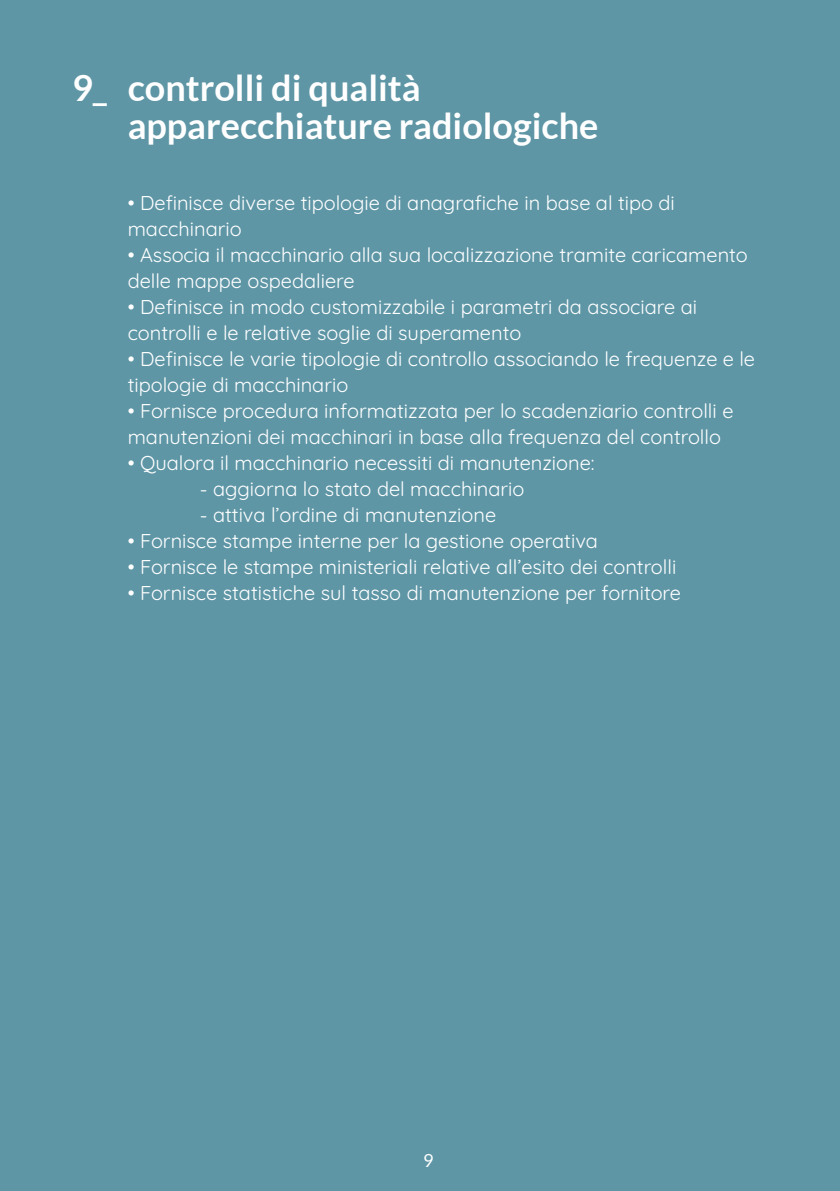
<style>
.page{position:relative;width:840px;height:1191px;background:#fff}
.page>*{position:absolute;margin:0;border:0;box-sizing:border-box;transform-origin:0 0}
.t1{font:700 36px/38px "Lato";color:#fff}
.t2{font:20px/26px "Quicksand";color:#fff}
.t3{font:18px "Lato";color:#87979a}
.s1{color:#fff}
</style>
<div class="page">
<div style="left:0;top:0;width:839px;height:1191px;background:#5e96a6"></div>
<h1 class="t1" style="left:72px;top:68px;width:37px">9_</h1>
<h1 class="t1" style="left:128px;top:68px;width:472px">controlli di qualità apparecchiature radiologiche</h1>
<p class="t2" style="left:128px;top:188px;width:548px">• Definisce diverse tipologie di anagrafiche in base al tipo di macchinario</p>
<p class="t2" style="left:128px;top:240px;width:621px">• Associa il macchinario alla sua localizzazione tramite caricamento delle mappe ospedaliere</p>
<p class="t2" style="left:128px;top:292px;width:570px">• Definisce in modo customizzabile i parametri da associare ai controlli e le relative soglie di superamento</p>
<p class="t2" style="left:128px;top:344px;width:628px">• Definisce le varie tipologie di controllo associando le frequenze e le tipologie di macchinario</p>
<p class="t2" style="left:128px;top:396px;width:607px">• Fornisce procedura informatizzata per lo scadenziario controlli e manutenzioni dei macchinari in base alla frequenza del controllo</p>
<p class="t2" style="left:128px;top:448px;width:468px">• Qualora il macchinario necessiti di manutenzione:</p>
<p class="t2" style="left:200px;top:474px;width:326px">- aggiorna lo stato del macchinario</p>
<p class="t2" style="left:200px;top:500px;width:298px">- attiva l’ordine di manutenzione</p>
<p class="t2" style="left:128px;top:526px;width:471px">• Fornisce stampe interne per la gestione operativa</p>
<p class="t2" style="left:128px;top:552px;width:550px">• Fornisce le stampe ministeriali relative all’esito dei controlli</p>
<p class="t2" style="left:128px;top:578px;width:554px">• Fornisce statistiche sul tasso di manutenzione per fornitore</p>
<p class="t3" style="left:414px;top:1151px;width:20px">9<span class="s1">9</span></p>
</div>
